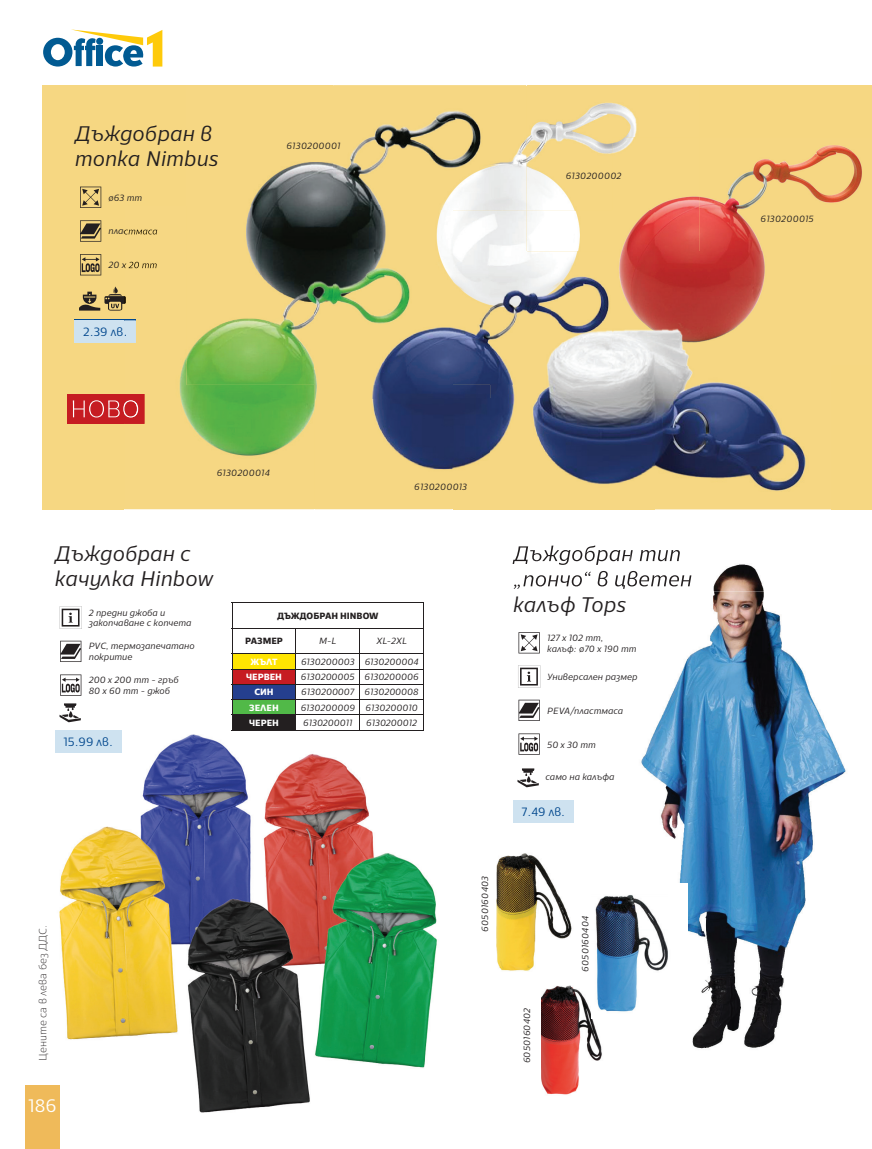
<style>
.page{position:relative;width:872px;height:1149px;background:#fff}
.page>*{position:absolute;margin:0;border:0;box-sizing:border-box;transform-origin:0 0}
.t1{font:italic 300 21px/25.2px "Cormac";color:#231f20}
.t2{font:300 18px "Cormac";color:#fff}
.t3{font:300 12px "Cormac";color:#01478d}
.t4{font:100 10.5px "Cormac";color:#231f20}
.t5{font:italic 300 9px/10.8px "Cormac";color:#231f20}
.t6{font:italic 300 9px "Cormac";letter-spacing:.025em;color:#231f20}
.t7{font:italic 300 9px "Cormac";letter-spacing:.03em;color:#231f20}
.t8{font:700 9px "Cormac";color:#fff}
.t9{font:700 9px "Cormac";color:#231f20}
</style>
<div class="page">
<img style="left:541px;top:985px;width:61px;height:110px">
<img style="left:641px;top:591px;width:205px;height:458px">
<img style="left:496px;top:853px;width:76px;height:118px">
<img style="left:25px;top:685px;width:412px;height:463px">
<hr style="left:513px;top:799px;width:61px;height:1px;background:#01478d">
<div style="left:513px;top:800px;width:61px;height:22px;background:#cee2f0"></div>
<svg style="left:518px;top:632px;width:22px;height:21px"></svg>
<svg style="left:518px;top:665px;width:22px;height:22px"></svg>
<svg style="left:518px;top:699px;width:22px;height:21px"></svg>
<svg style="left:518px;top:733px;width:22px;height:21px"></svg>
<svg style="left:517px;top:768px;width:22px;height:19px"></svg>
<hr style="left:55px;top:729px;width:67px;height:1px;background:#01478d">
<div style="left:55px;top:730px;width:67px;height:22px;background:#cee2f0"></div>
<svg style="left:60px;top:606px;width:22px;height:22px"></svg>
<svg style="left:60px;top:640px;width:21px;height:21px"></svg>
<svg style="left:60px;top:674px;width:21px;height:21px"></svg>
<div style="left:232px;top:653px;width:64px;height:16px;background:#ffe501"></div>
<div style="left:232px;top:669px;width:64px;height:15px;background:#c61c22"></div>
<div style="left:232px;top:684px;width:64px;height:15px;background:#253f8e"></div>
<div style="left:232px;top:699px;width:64px;height:15px;background:#51b948"></div>
<div style="left:232px;top:714px;width:64px;height:16px;background:#231f20"></div>
<hr style="left:232px;top:602px;width:64px;height:1px;background:#231f20">
<hr style="left:296px;top:602px;width:64px;height:1px;background:#231f20">
<hr style="left:360px;top:602px;width:64px;height:1px;background:#231f20">
<hr style="left:232px;top:627px;width:64px;height:1px;background:#231f20">
<hr style="left:296px;top:627px;width:64px;height:1px;background:#231f20">
<hr style="left:360px;top:627px;width:64px;height:1px;background:#231f20">
<hr style="left:232px;top:653px;width:64px;height:1px;background:#231f20">
<hr style="left:296px;top:653px;width:64px;height:1px;background:#231f20">
<hr style="left:360px;top:653px;width:64px;height:1px;background:#231f20">
<hr style="left:232px;top:668px;width:64px;height:1px;background:#231f20">
<hr style="left:296px;top:668px;width:64px;height:1px;background:#231f20">
<hr style="left:360px;top:668px;width:64px;height:1px;background:#231f20">
<hr style="left:232px;top:683px;width:64px;height:1px;background:#231f20">
<hr style="left:296px;top:683px;width:64px;height:1px;background:#231f20">
<hr style="left:360px;top:683px;width:64px;height:1px;background:#231f20">
<hr style="left:232px;top:699px;width:64px;height:1px;background:#231f20">
<hr style="left:296px;top:699px;width:64px;height:1px;background:#231f20">
<hr style="left:360px;top:699px;width:64px;height:1px;background:#231f20">
<svg style="left:232px;top:603px;width:1px;height:111px"></svg>
<hr style="left:296px;top:714px;width:64px;height:1px;background:#231f20">
<svg style="left:295px;top:628px;width:1px;height:86px"></svg>
<hr style="left:360px;top:714px;width:64px;height:1px;background:#231f20">
<svg style="left:359px;top:628px;width:1px;height:101px"></svg>
<svg style="left:423px;top:603px;width:1px;height:126px"></svg>
<hr style="left:296px;top:729px;width:64px;height:1px;background:#231f20">
<hr style="left:360px;top:729px;width:64px;height:1px;background:#231f20">
<img style="left:591px;top:883px;width:96px;height:135px">
<div style="left:42px;top:85px;width:830px;height:424px;background:#f6d782"></div>
<img style="left:250px;top:162px;width:83px;height:49px">
<img style="left:526px;top:85px;width:111px;height:126px">
<img style="left:333px;top:85px;width:193px;height:126px">
<img style="left:699px;top:145px;width:163px;height:106px">
<img style="left:612px;top:137px;width:87px;height:114px">
<div style="left:67px;top:394px;width:77px;height:29px;background:#c61c22"></div>
<svg style="left:73px;top:400px;width:51px;height:17px"></svg>
<hr style="left:75px;top:319px;width:61px;height:1px;background:#01478d">
<div style="left:75px;top:320px;width:61px;height:23px;background:#cee2f0"></div>
<svg style="left:80px;top:186px;width:21px;height:22px"></svg>
<svg style="left:80px;top:220px;width:21px;height:21px"></svg>
<svg style="left:80px;top:254px;width:21px;height:21px"></svg>
<img style="left:124px;top:205px;width:191px;height:305px">
<img style="left:333px;top:205px;width:119px;height:6px">
<img style="left:124px;top:394px;width:20px;height:29px">
<img style="left:124px;top:400px;width:14px;height:17px">
<svg style="left:124px;top:319px;width:12px;height:1px"></svg>
<img style="left:124px;top:320px;width:12px;height:23px">
<img style="left:124px;top:229px;width:33px;height:5px">
<img style="left:124px;top:262px;width:33px;height:6px">
<svg style="left:79px;top:286px;width:47px;height:24px"></svg>
<svg style="left:124px;top:327px;width:2px;height:9px"></svg>
<img style="left:513px;top:509px;width:318px;height:80px">
<img style="left:630px;top:534px;width:201px;height:57px">
<img style="left:512px;top:545px;width:169px;height:20px">
<img style="left:513px;top:570px;width:117px;height:18px">
<img style="left:630px;top:570px;width:62px;height:18px">
<img style="left:654px;top:251px;width:152px;height:240px">
<img style="left:654px;top:365px;width:45px;height:33px">
<img style="left:453px;top:509px;width:201px;height:36px">
<img style="left:452px;top:398px;width:202px;height:86px">
<img style="left:333px;top:211px;width:247px;height:187px">
<img style="left:452px;top:211px;width:74px;height:174px">
<img style="left:612px;top:211px;width:42px;height:40px">
<img style="left:315px;top:385px;width:137px;height:125px">
<img style="left:315px;top:211px;width:18px;height:174px">
<img style="left:630px;top:534px;width:24px;height:11px">
<img style="left:512px;top:545px;width:142px;height:5px">
<img style="left:491px;top:251px;width:163px;height:147px">
<img style="left:491px;top:251px;width:35px;height:134px">
<svg style="left:60px;top:703px;width:21px;height:19px"></svg>
<div style="left:26px;top:1084px;width:34px;height:64px;background:#efba5a"></div>
<svg style="left:43px;top:29px;width:119px;height:38px"></svg>
<h1 class="t1" style="left:75px;top:120px;width:145px">Дъждобран в топка Nimbus</h1>
<p class="t5" style="left:109px;top:192px;width:35px">ø63 mm</p>
<h3 class="t3" style="left:83px;top:324px;width:46px">2.39 лв.</h3>
<p class="t7" style="left:286px;top:140px;width:56px">6130200001</p>
<p class="t7" style="left:566px;top:170px;width:57px">6130200002</p>
<p class="t6" style="left:217px;top:467px;width:55px">6130200014</p>
<p class="t6" style="left:414px;top:481px;width:54px">6130200013</p>
<h1 class="t1" style="left:55px;top:540px;width:160px">Дъждобран с качулка Hinbow</h1>
<p class="t5" style="left:89px;top:606px;width:104px">2 предни джоба и закопчаване с копчета</p>
<p class="t5" style="left:89px;top:640px;width:107px">PVC, термозапечатано покритие</p>
<p class="t5" style="left:89px;top:674px;width:92px">200 x 200 mm - гръб<br>80 x 60 mm - джоб</p>
<h3 class="t3" style="left:63px;top:734px;width:51px">15.99 лв.</h3>
<p class="t9" style="left:277px;top:609px;width:103px">ДЪЖДОБРАН HINBOW</p>
<p class="t9" style="left:245px;top:635px;width:39px">РАЗМЕР</p>
<p class="t5" style="left:319px;top:635px;width:19px">M-L</p>
<p class="t5" style="left:376px;top:635px;width:32px">XL-2XL</p>
<p class="t8" style="left:251px;top:655px;width:28px">ЖЪЛТ</p>
<p class="t5" style="left:301px;top:655px;width:119px">6130200003 6130200004</p>
<p class="t8" style="left:246px;top:670px;width:37px">ЧЕРВЕН</p>
<p class="t5" style="left:301px;top:671px;width:119px">6130200005 6130200006</p>
<p class="t8" style="left:254px;top:686px;width:21px">СИН</p>
<p class="t5" style="left:301px;top:686px;width:119px">6130200007 6130200008</p>
<p class="t8" style="left:249px;top:701px;width:31px">ЗЕЛЕН</p>
<p class="t5" style="left:301px;top:701px;width:118px">6130200009 6130200010</p>
<p class="t8" style="left:249px;top:716px;width:31px">ЧЕРЕН</p>
<p class="t5" style="left:303px;top:716px;width:51px">6130200011</p>
<p class="t5" style="left:366px;top:716px;width:52px">6130200012</p>
<p class="t4" style="left:36px;top:1060px;width:137px;rotate:-90deg">Цените са в лева без ДДС.</p>
<h2 class="t2" style="left:28px;top:1093px;width:30px">186</h2>
<p class="t6" style="left:479px;top:931px;width:57px;rotate:-90deg">6050160403</p>
<h1 class="t1" style="left:513px;top:591px;width:114px">калъф Tops</h1>
<p class="t5" style="left:547px;top:631px;width:91px">127 x 102 mm,<br>калъф: ø70 x 190 mm</p>
<p class="t5" style="left:547px;top:671px;width:92px">Универсален размер</p>
<p class="t5" style="left:547px;top:704px;width:78px">PEVA/пластмаса</p>
<p class="t5" style="left:547px;top:738px;width:50px">50 x 30 mm</p>
<p class="t5" style="left:545px;top:770px;width:70px">само на калъфа</p>
<h3 class="t3" style="left:522px;top:804px;width:45px">7.49 лв.</h3>
<p class="t6" style="left:521px;top:1063px;width:57px;rotate:-90deg">6050160402</p>
<p class="t7" style="left:580px;top:971px;width:58px;rotate:-90deg">6050160404</p>
<p class="t7" style="left:760px;top:213px;width:55px">6130200015</p>
</div>
